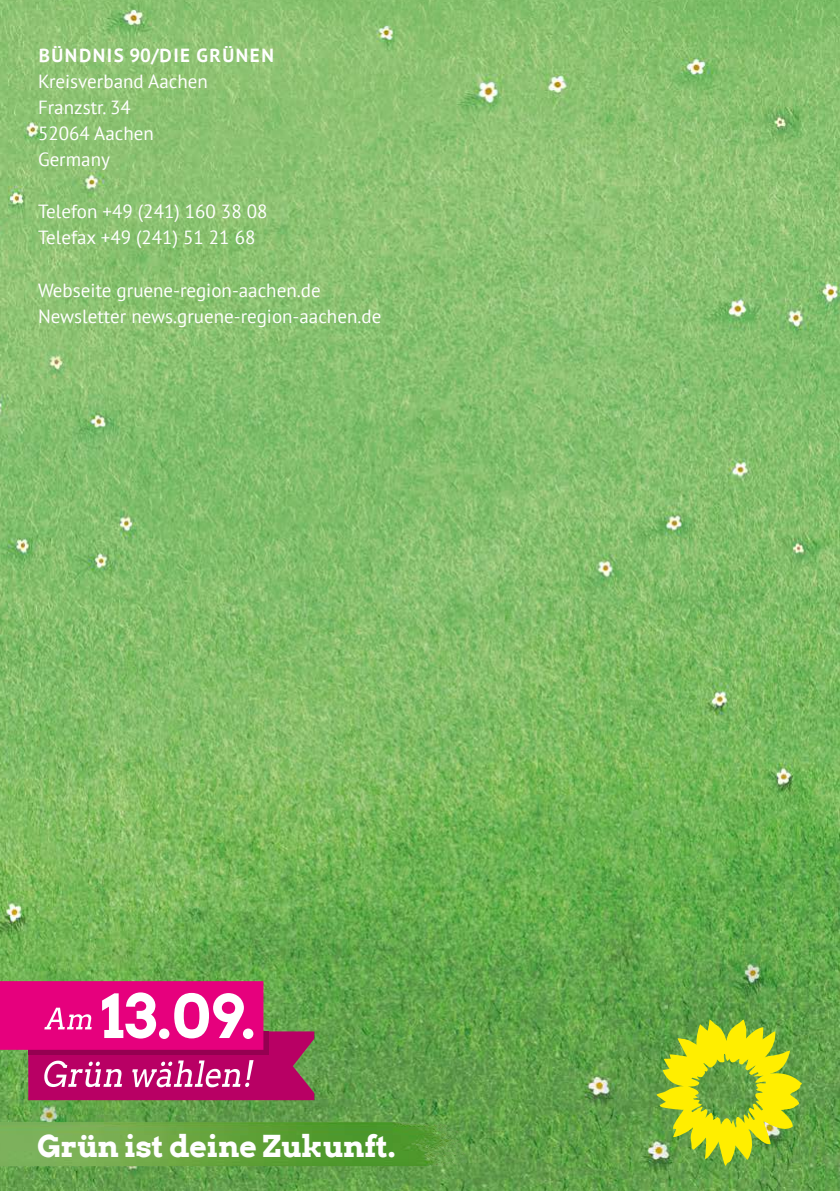
<style>
.page{position:relative;width:840px;height:1191px;background:#fff}
.page>*{position:absolute;margin:0;border:0;box-sizing:border-box;transform-origin:0 0}
.t1{font:700 30.2px "Arvo";letter-spacing:-.01em;color:#fff}
.t2{font:19px/26px "PT Sans";color:#fff}
.t3{font:700 19px "PT Sans";letter-spacing:.08em;color:#fff}
</style>
<div class="page">
<img style="left:0;top:0;width:839px;height:1191px">
<svg style="left:656px;top:1019px;width:145px;height:146px;background:#aac327"></svg>
<img style="left:0;top:1103px;width:662px;height:81px">
<svg style="left:0;top:981px;width:314px;height:119px;background:#c83880"></svg>
<p class="t3" style="left:39px;top:43px;width:236px">BÜNDNIS 90/DIE GRÜNEN</p>
<p class="t2" style="left:38px;top:68px;width:171px">Kreisverband Aachen<br>Franzstr. 34<br>52064 Aachen<br>Germany</p>
<p class="t2" style="left:38px;top:198px;width:231px">Telefon +49 (241) 160 38 08<br>Telefax +49 (241) 51 21 68</p>
<p class="t2" style="left:38px;top:276px;width:344px">Webseite gruene-region-aachen.de<br>Newsletter news.gruene-region-aachen.de</p>
<h1 class="t1" style="left:37px;top:1126px;width:360px">Grün ist deine Zukunft.</h1>
</div>
